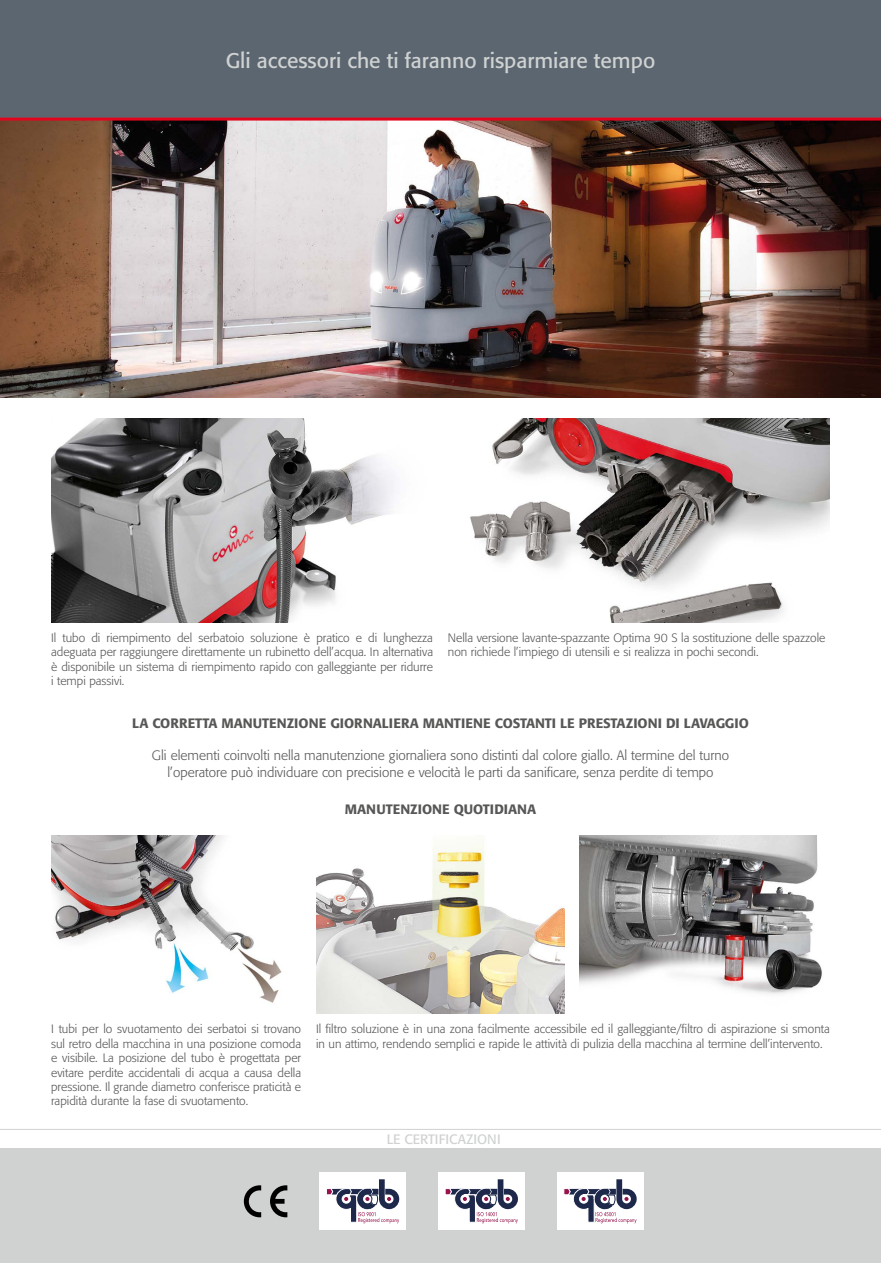
<style>
.page{position:relative;width:881px;height:1263px;background:#fff}
.page>*{position:absolute;margin:0;border:0;box-sizing:border-box;transform-origin:0 0}
.t1{font:21px "Formata";color:#d0d2d2}
.t2{font:300 13.5px/16.2px "Formata";color:#575756;text-align:center}
.t3{font:500 13.5px "Formata";color:#575756}
.t4{font:13.5px "Formata";color:#d0d2d2}
.t5{font:300 12px/14.4px "Formata";color:#575756}
</style>
<div class="page">
<div style="left:0;top:1148px;width:880px;height:115px;background:#d0d2d2"></div>
<img style="left:51px;top:835px;width:231px;height:168px">
<img style="left:316px;top:839px;width:248px;height:175px">
<img style="left:579px;top:835px;width:243px;height:159px">
<img style="left:51px;top:418px;width:345px;height:204px">
<img style="left:470px;top:418px;width:359px;height:204px">
<img style="left:0;top:121px;width:880px;height:276px">
<hr style="left:0;top:1129px;width:880px;height:1px;background:#d0d2d2">
<svg style="left:244px;top:1185px;width:17px;height:32px"></svg>
<svg style="left:270px;top:1185px;width:17px;height:32px"></svg>
<div style="left:438px;top:1172px;width:86px;height:58px;background:#fff"></div>
<svg style="left:445px;top:1179px;width:72px;height:44px"></svg>
<div style="left:556px;top:1172px;width:87px;height:58px;background:#fff"></div>
<svg style="left:563px;top:1179px;width:73px;height:44px"></svg>
<div style="left:319px;top:1172px;width:87px;height:58px;background:#fff"></div>
<svg style="left:326px;top:1179px;width:73px;height:44px"></svg>
<div style="left:0;top:0;width:880px;height:119px;background:#5b6670"></div>
<hr style="left:0;top:118px;width:880px;height:3px;background:#e30520">
<h1 class="t1" style="left:225px;top:47px;width:431px">Gli accessori che ti faranno risparmiare tempo</h1>
<p class="t5" style="left:51px;top:631px;width:383px;text-align:justify">Il tubo di riempimento del serbatoio soluzione è pratico e di lunghezza adeguata per raggiungere direttamente un rubinetto dell’acqua. In alternativa è disponibile un sistema di riempimento rapido con galleggiante per ridurre i tempi passivi.</p>
<p class="t5" style="left:448px;top:631px;width:379px">Nella versione lavante-spazzante Optima 90 S la sostituzione delle spazzole non richiede l’impiego di utensili e si realizza in pochi secondi.</p>
<p class="t3" style="left:132px;top:715px;width:618px">LA CORRETTA MANUTENZIONE GIORNALIERA MANTIENE COSTANTI LE PRESTAZIONI DI LAVAGGIO</p>
<p class="t2" style="left:152px;top:747px;width:578px">Gli elementi coinvolti nella manutenzione giornaliera sono distinti dal colore giallo. Al termine del turno l’operatore può individuare con precisione e velocità le parti da sanificare, senza perdite di tempo</p>
<p class="t3" style="left:345px;top:801px;width:193px">MANUTENZIONE QUOTIDIANA</p>
<p class="t5" style="left:51px;top:1022px;width:251px;text-align:justify">I tubi per lo svuotamento dei serbatoi si trovano sul retro della macchina in una posizione comoda e visibile. La posizione del tubo è progettata per evitare perdite accidentali di acqua a causa della pressione. Il grande diametro conferisce praticità e rapidità durante la fase di svuotamento.</p>
<p class="t5" style="left:316px;top:1022px;width:515px">Il filtro soluzione è in una zona facilmente accessibile ed il galleggiante/filtro di aspirazione si smonta in un attimo, rendendo semplici e rapide le attività di pulizia della macchina al termine dell’intervento.</p>
<p class="t4" style="left:386px;top:1130px;width:115px">LE CERTIFICAZIONI</p>
</div>
